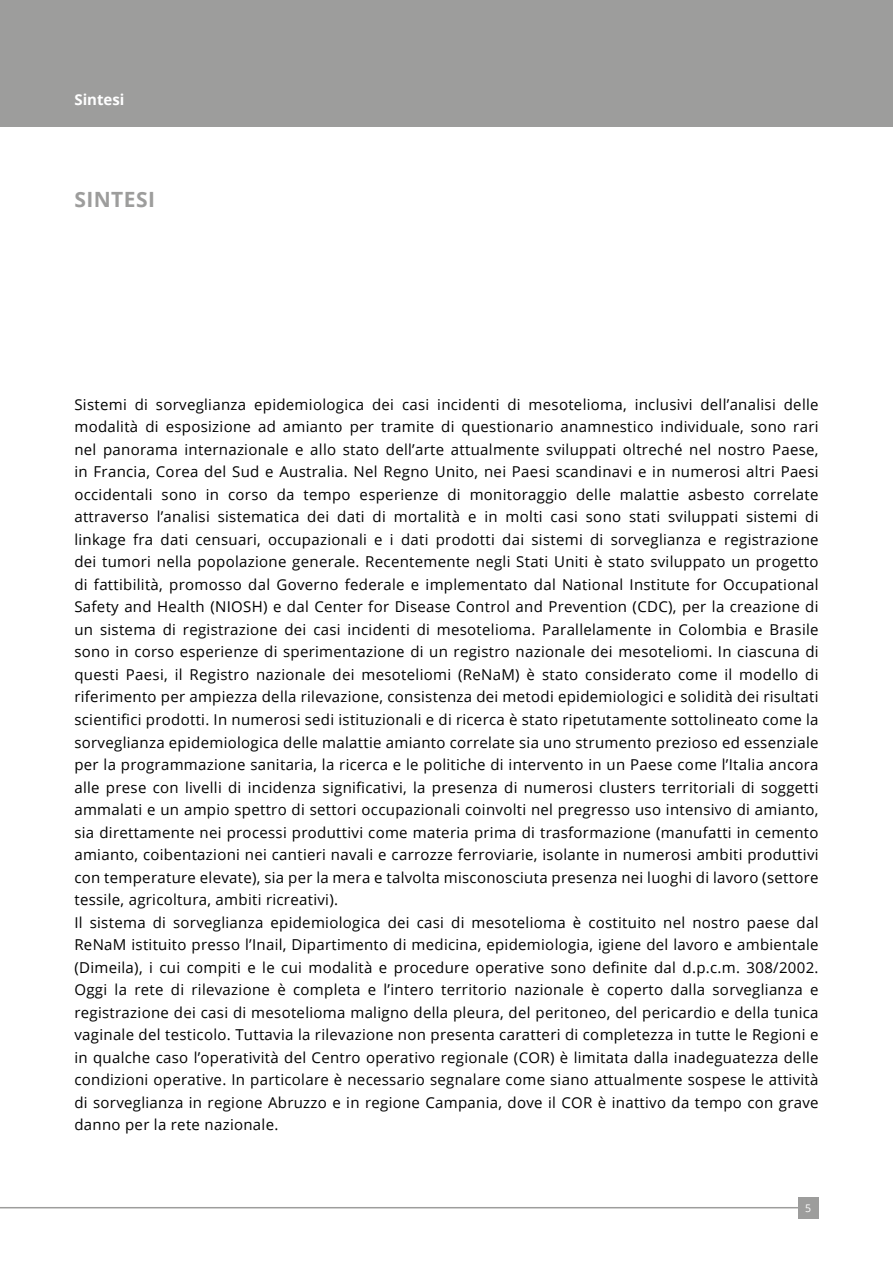
<style>
.page{position:relative;width:893px;height:1263px;background:#fff}
.page>*{position:absolute;margin:0;border:0;box-sizing:border-box;transform-origin:0 0}
.t1{font:700 21px "Open Sans";letter-spacing:.02em;color:#9d9d9c}
.t2{font:15px/22.5px "Open Sans";letter-spacing:.02em;color:#000}
.t3{font:700 15px "Open Sans";color:#fff}
.t4{font:10.5px "Open Sans";color:#fff}
</style>
<div class="page">
<hr style="left:0;top:1207px;width:811px;height:1px;background:#9d9d9c">
<div style="left:0;top:0;width:893px;height:127px;background:#9d9d9c"></div>
<div style="left:798px;top:1197px;width:21px;height:21px;background:#9d9d9c"></div>
<p class="t3" style="left:74px;top:89px;width:52px">Sintesi</p>
<h1 class="t1" style="left:74px;top:185px;width:82px">SINTESI</h1>
<p class="t2" style="left:74px;top:393px;width:746px">Sistemi di sorveglianza epidemiologica dei casi incidenti di mesotelioma, inclusivi dell’analisi delle modalità di esposizione ad amianto per tramite di questionario anamnestico individuale, sono rari nel panorama internazionale e allo stato dell’arte attualmente sviluppati oltreché nel nostro Paese, in Francia, Corea del Sud e Australia. Nel Regno Unito, nei Paesi scandinavi e in numerosi altri Paesi occidentali sono in corso da tempo esperienze di monitoraggio delle malattie asbesto correlate attraverso l’analisi sistematica dei dati di mortalità e in molti casi sono stati sviluppati sistemi di linkage fra dati censuari, occupazionali e i dati prodotti dai sistemi di sorveglianza e registrazione dei tumori nella popolazione generale. Recentemente negli Stati Uniti è stato sviluppato un progetto di fattibilità, promosso dal Governo federale e implementato dal National Institute for Occupational Safety and Health (NIOSH) e dal Center for Disease Control and Prevention (CDC), per la creazione di un sistema di registrazione dei casi incidenti di mesotelioma. Parallelamente in Colombia e Brasile sono in corso esperienze di sperimentazione di un registro nazionale dei mesoteliomi. In ciascuna di questi Paesi, il Registro nazionale dei mesoteliomi (ReNaM) è stato considerato come il modello di riferimento per ampiezza della rilevazione, consistenza dei metodi epidemiologici e solidità dei risultati scientifici prodotti. In numerosi sedi istituzionali e di ricerca è stato ripetutamente sottolineato come la sorveglianza epidemiologica delle malattie amianto correlate sia uno strumento prezioso ed essenziale per la programmazione sanitaria, la ricerca e le politiche di intervento in un Paese come l’Italia ancora alle prese con livelli di incidenza significativi, la presenza di numerosi clusters territoriali di soggetti ammalati e un ampio spettro di settori occupazionali coinvolti nel pregresso uso intensivo di amianto, sia direttamente nei processi produttivi come materia prima di trasformazione (manufatti in cemento amianto, coibentazioni nei cantieri navali e carrozze ferroviarie, isolante in numerosi ambiti produttivi con temperature elevate), sia per la mera e talvolta misconosciuta presenza nei luoghi di lavoro (settore tessile, agricoltura, ambiti ricreativi).<br>Il sistema di sorveglianza epidemiologica dei casi di mesotelioma è costituito nel nostro paese dal ReNaM istituito presso l’Inail, Dipartimento di medicina, epidemiologia, igiene del lavoro e ambientale (Dimeila), i cui compiti e le cui modalità e procedure operative sono definite dal d.p.c.m. 308/2002.<br>Oggi la rete di rilevazione è completa e l’intero territorio nazionale è coperto dalla sorveglianza e registrazione dei casi di mesotelioma maligno della pleura, del peritoneo, del pericardio e della tunica vaginale del testicolo. Tuttavia la rilevazione non presenta caratteri di completezza in tutte le Regioni e in qualche caso l’operatività del Centro operativo regionale (COR) è limitata dalla inadeguatezza delle condizioni operative. In particolare è necessario segnalare come siano attualmente sospese le attività di sorveglianza in regione Abruzzo e in regione Campania, dove il COR è inattivo da tempo con grave danno per la rete nazionale.</p>
<p class="t4" style="left:805px;top:1200px;width:8px">5</p>
</div>
